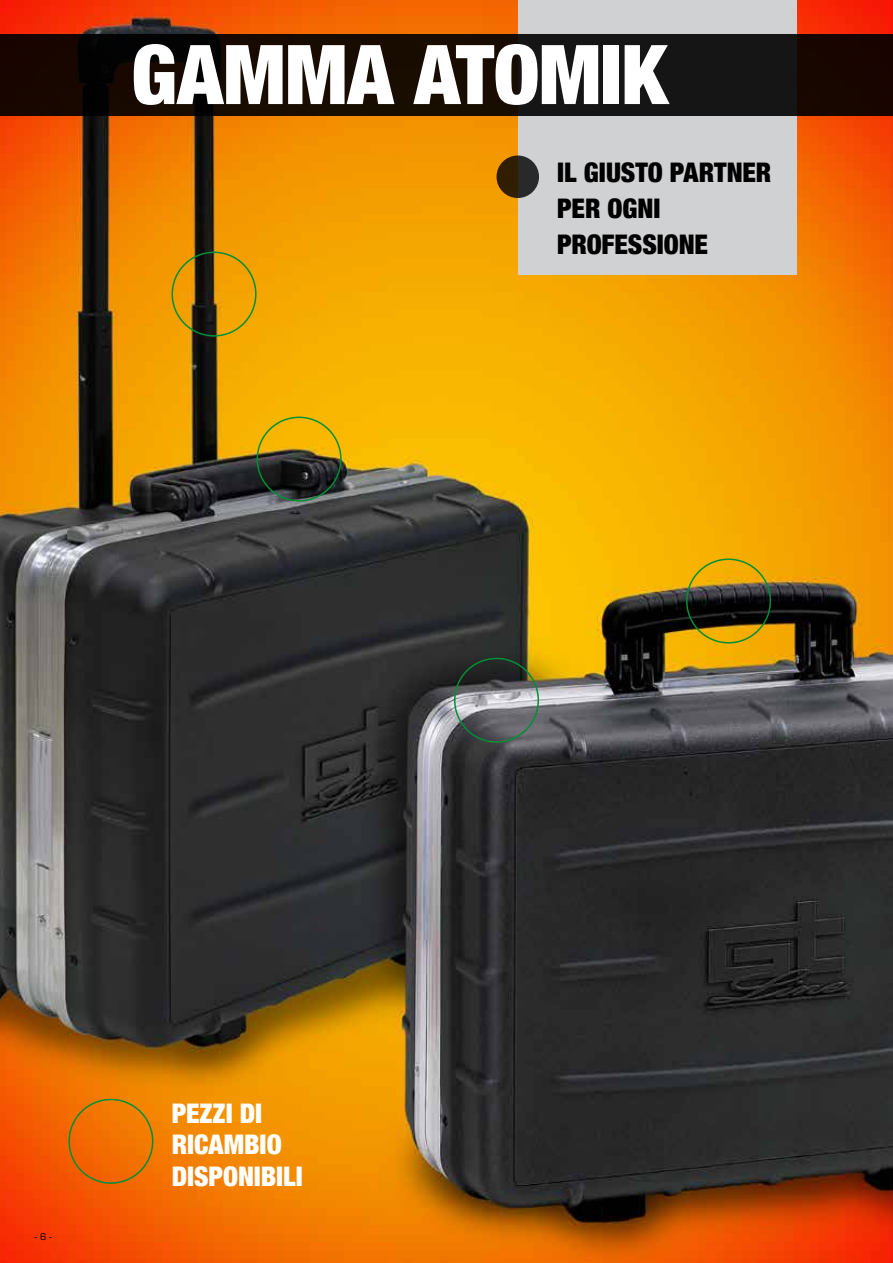
<style>
.page{position:relative;width:893px;height:1263px;background:#fff}
.page>*{position:absolute;margin:0;border:0;box-sizing:border-box;transform-origin:0 0}
.t1{font:900 condensed 82.5px "Helvetica Neue";letter-spacing:-.005em;color:#fff}
.t2{font:900 condensed 27px/36px "Helvetica Neue";color:#000}
.t3{font:900 condensed 27px/31.5px "Helvetica Neue";letter-spacing:-.005em;color:#fff}
.t4{font:9px "Eurostile";color:#000}
</style>
<div class="page">
<img style="left:0;top:0;width:893px;height:1263px">
<div style="left:518px;top:0;width:279px;height:275px;background:#d0d1d2"></div>
<svg style="left:0;top:34px;width:893px;height:82px;background:#150c06"></svg>
<svg style="left:496px;top:155px;width:43px;height:43px"></svg>
<div style="left:686px;top:558px;width:85px;height:85px;border:2px solid #009037;border-radius:50%"></div>
<div style="left:171px;top:252px;width:86px;height:85px;border:2px solid #009037;border-radius:50%"></div>
<div style="left:454px;top:658px;width:85px;height:85px;border:2px solid #009037;border-radius:50%"></div>
<div style="left:257px;top:417px;width:85px;height:85px;border:2px solid #009037;border-radius:50%"></div>
<div style="left:68px;top:1099px;width:85px;height:85px;border:2px solid #009037;border-radius:50%"></div>
<h1 class="t1" style="left:131px;top:7px;width:538px">GAMMA ATOMIK</h1>
<p class="t2" style="left:557px;top:153px;width:216px">IL GIUSTO PARTNER<br>PER OGNI<br>PROFESSIONE</p>
<p class="t4" style="left:35px;top:1232px;width:19px">- 6 -</p>
<p class="t3" style="left:172px;top:1096px;width:132px">PEZZI DI<br>RICAMBIO<br>DISPONIBILI</p>
</div>
